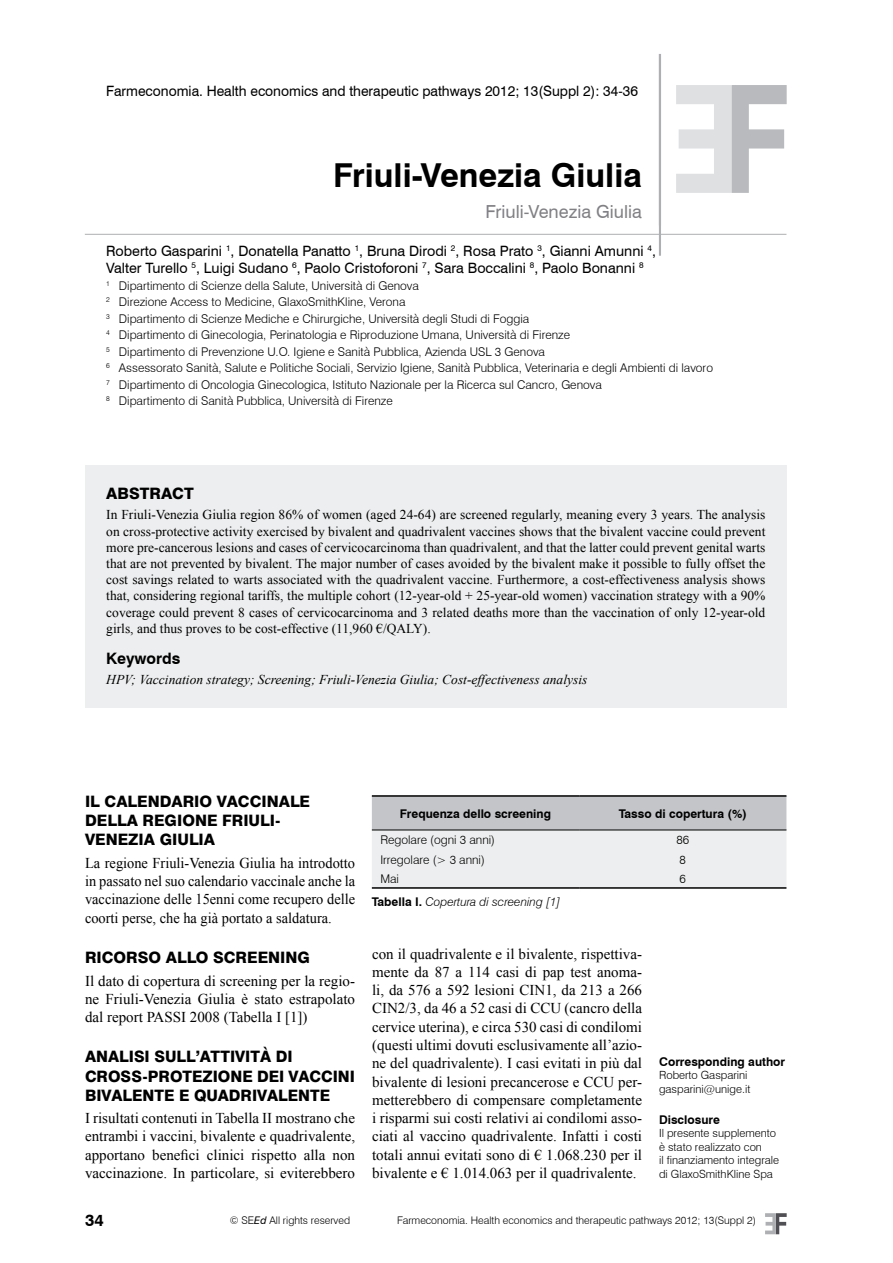
<style>
.page{position:relative;width:893px;height:1263px;background:#fff}
.page>*{position:absolute;margin:0;border:0;box-sizing:border-box;transform-origin:0 0}
.titolo{font:700 33px "Swiss 721 BT";color:#000}
.titolo_inglese{font:18px "Swiss 721 BT";color:#818084}
.t1{font:700 16.5px "Swiss 721 BT";color:#000}
.sottotitolo_1{font:800 15.75px/19.2px "Swiss 721 BT";color:#000}
.sottotitolo_2{font:700 15.75px "Swiss 721 BT";color:#000}
.testo{font:15px/18.3px "Times New Roman";color:#000;text-align:justify}
.testo-2{font:15px/18.3px "Times New Roman";color:#000;text-align:justify;scale:.96 1}
.autori{font:14.25px/17.1px "Swiss 721 BT";color:#000}
.rivista{font:14.25px "Swiss 721 BT";color:#000}
.abstract{font:13.5px/16.2px "Times New Roman";color:#000;text-align:justify}
.keywords{font:italic 13.5px "Times New Roman";color:#000}
.affiliazione{font:300 12px "Swiss 721 BT";color:#000}
.para{font:300 12px "Swiss 721 BT";color:#000}
.para-2{font:700 12px "Swiss 721 BT";color:#000}
.para-3{font:italic 12px "Swis 721 Lt BT";color:#000}
.corresponding_author{font:700 12px "Swiss 721 BT";color:#000}
.disclosure_titolo{font:700 12px "Swiss 721 BT";color:#000}
.disclosure{font:300 11.25px/13.5px "Swiss 721 BT";color:#000}
.corresponding_author-2{font:300 11.25px "Swiss 721 BT";color:#000}
.t2{font:300 10.5px "Swiss 721 BT";color:#000}
.s1{font-family:"Swiss 721 BT";font-weight:700;font-style:normal}
.s2{font-weight:400;font-style:italic}
</style>
<div class="page">
<svg style="left:765px;top:1213px;width:22px;height:21px"></svg>
<svg style="left:676px;top:85px;width:111px;height:108px"></svg>
<svg style="left:372px;top:797px;width:414px;height:90px;background:#dcdddf"></svg>
<hr style="left:372px;top:830px;width:207px;height:1px;background:#000">
<hr style="left:579px;top:830px;width:207px;height:1px;background:#000">
<hr style="left:372px;top:795px;width:207px;height:2px;background:#000">
<hr style="left:579px;top:795px;width:207px;height:2px;background:#000">
<hr style="left:372px;top:887px;width:207px;height:2px;background:#000">
<hr style="left:579px;top:887px;width:207px;height:2px;background:#000">
<div style="left:85px;top:466px;width:702px;height:242px;background:#edeeef"></div>
<hr style="left:659px;top:0;width:2px;height:256px;background:#aeafb2">
<hr style="left:85px;top:234px;width:701px;height:1px;background:#aeafb2">
<p class="rivista" style="left:106px;top:83px;width:533px">Farmeconomia. Health economics and therapeutic pathways 2012; 13(Suppl 2): 34-36</p>
<p class="titolo" style="left:333px;top:156px;width:310px">Friuli-Venezia Giulia</p>
<p class="titolo_inglese" style="left:485px;top:200px;width:158px">Friuli-Venezia Giulia</p>
<p class="autori" style="left:106px;top:242px;width:551px">Roberto Gasparini <sup>1</sup>, Donatella Panatto <sup>1</sup>, Bruna Dirodi <sup>2</sup>, Rosa Prato <sup>3</sup>, Gianni Amunni <sup>4</sup>,<br>Valter Turello <sup>5</sup>, Luigi Sudano <sup>6</sup>, Paolo Cristoforoni <sup>7</sup>, Sara Boccalini <sup>8</sup>, Paolo Bonanni <sup>8</sup></p>
<p class="affiliazione" style="left:106px;top:278px;width:314px"><sup>1</sup> Dipartimento di Scienze della Salute, Università di Genova</p>
<p class="affiliazione" style="left:106px;top:295px;width:301px"><sup>2</sup> Direzione Access to Medicine, GlaxoSmithKline, Verona</p>
<p class="affiliazione" style="left:106px;top:311px;width:425px"><sup>3</sup> Dipartimento di Scienze Mediche e Chirurgiche, Università degli Studi di Foggia</p>
<p class="affiliazione" style="left:106px;top:328px;width:466px"><sup>4</sup> Dipartimento di Ginecologia, Perinatologia e Riproduzione Umana, Università di Firenze</p>
<p class="affiliazione" style="left:106px;top:344px;width:440px"><sup>5</sup> Dipartimento di Prevenzione U.O. Igiene e Sanità Pubblica, Azienda USL 3 Genova</p>
<p class="affiliazione" style="left:106px;top:361px;width:608px"><sup>6</sup> Assessorato Sanità, Salute e Politiche Sociali, Servizio Igiene, Sanità Pubblica, Veterinaria e degli Ambienti di lavoro</p>
<p class="affiliazione" style="left:106px;top:377px;width:497px"><sup>7</sup> Dipartimento di Oncologia Ginecologica, Istituto Nazionale per la Ricerca sul Cancro, Genova</p>
<p class="affiliazione" style="left:106px;top:394px;width:288px"><sup>8</sup> Dipartimento di Sanità Pubblica, Università di Firenze</p>
<p class="sottotitolo_1" style="left:106px;top:483px;width:89px">ABSTRACT</p>
<p class="abstract" style="left:106px;top:506px;width:661px">In Friuli-Venezia Giulia region 86% of women (aged 24-64) are screened regularly, meaning every 3 years. The analysis on cross-protective activity exercised by bivalent and quadrivalent vaccines shows that the bivalent vaccine could prevent more pre-cancerous lesions and cases of cervicocarcinoma than quadrivalent, and that the latter could prevent genital warts that are not prevented by bivalent. The major number of cases avoided by the bivalent make it possible to fully offset the cost savings related to warts associated with the quadrivalent vaccine. Furthermore, a cost-effectiveness analysis shows that, considering regional tariffs, the multiple cohort (12-year-old + 25-year-old women) vaccination strategy with a 90% coverage could prevent 8 cases of cervicocarcinoma and 3 related deaths more than the vaccination of only 12-year-old girls, and thus proves to be cost-effective (11,960 €/QALY).</p>
<p class="sottotitolo_2" style="left:106px;top:649px;width:76px">Keywords</p>
<p class="keywords" style="left:106px;top:670px;width:483px">HPV; Vaccination strategy; Screening; Friuli-Venezia Giulia; Cost-effectiveness analysis</p>
<p class="sottotitolo_1" style="left:85px;top:792px;width:227px">IL CALENDARIO VACCINALE<br>DELLA REGIONE FRIULI-<br>VENEZIA GIULIA</p>
<p class="testo-2" style="left:85px;top:853px;width:283px">La regione Friuli-Venezia Giulia ha introdotto in passato nel suo calendario vaccinale anche la vaccinazione delle 15enni come recupero delle coorti perse, che ha già portato a saldatura.</p>
<p class="sottotitolo_1" style="left:85px;top:948px;width:226px">RICORSO ALLO SCREENING</p>
<p class="testo" style="left:85px;top:971px;width:272px">Il dato di copertura di screening per la regio&shy;ne Friuli-Venezia Giulia è stato estrapolato dal report PASSI 2008 (Tabella I [1])</p>
<p class="sottotitolo_1" style="left:85px;top:1047px;width:271px">ANALISI SULL’ATTIVITÀ DI<br>CROSS-PROTEZIONE DEI VACCINI<br>BIVALENTE E QUADRIVALENTE</p>
<p class="testo" style="left:85px;top:1109px;width:272px">I risultati contenuti in Tabella II mostrano che entrambi i vaccini, bivalente e quadrivalente, apportano benefici clinici rispetto alla non vaccinazione. In particolare, si eviterebbero</p>
<p class="para-2" style="left:400px;top:806px;width:153px">Frequenza dello screening</p>
<p class="para-2" style="left:619px;top:806px;width:129px">Tasso di copertura (%)</p>
<p class="para" style="left:380px;top:833px;width:116px">Regolare (ogni 3 anni)</p>
<p class="para" style="left:676px;top:833px;width:14px">86</p>
<p class="para" style="left:380px;top:852px;width:106px">Irregolare (&gt; 3 anni)</p>
<p class="para" style="left:680px;top:852px;width:8px">8</p>
<p class="para" style="left:380px;top:871px;width:20px">Mai</p>
<p class="para" style="left:680px;top:871px;width:8px">6</p>
<p class="para-3" style="left:372px;top:894px;width:190px"><span class="s1">Tabella I.</span> Copertura di screening [1]</p>
<p class="testo" style="left:372px;top:944px;width:272px">con il quadrivalente e il bivalente, rispettiva&shy;mente da 87 a 114 casi di pap test anoma&shy;li, da 576 a 592 lesioni CIN1, da 213 a 266<br>CIN2/3, da 46 a 52 casi di CCU (cancro della cervice uterina), e circa 530 casi di condilomi (questi ultimi dovuti esclusivamente all’azio&shy;ne del quadrivalente). I casi evitati in più dal bivalente di lesioni precancerose e CCU per&shy;metterebbero di compensare completamente i risparmi sui costi relativi ai condilomi asso&shy;ciati al vaccino quadrivalente. Infatti i costi totali annui evitati sono di € 1.068.230 per il bivalente e € 1.014.063 per il quadrivalente.</p>
<p class="corresponding_author" style="left:659px;top:1054px;width:128px">Corresponding author</p>
<p class="corresponding_author-2" style="left:659px;top:1068px;width:90px">Roberto Gasparini</p>
<p class="corresponding_author-2" style="left:659px;top:1082px;width:93px">gasparini@unige.it</p>
<p class="disclosure_titolo" style="left:659px;top:1112px;width:62px">Disclosure</p>
<p class="disclosure" style="left:659px;top:1126px;width:122px">Il presente supplemento è stato realizzato con<br>il finanziamento integrale di GlaxoSmithKline Spa</p>
<p class="t1" style="left:85px;top:1210px;width:20px">34</p>
<p class="t2" style="left:230px;top:1214px;width:122px">© SE<span class="s2">Ed</span> All rights reserved</p>
<p class="t2" style="left:397px;top:1214px;width:360px">Farmeconomia. Health economics and therapeutic pathways 2012; 13(Suppl 2)</p>
</div>
